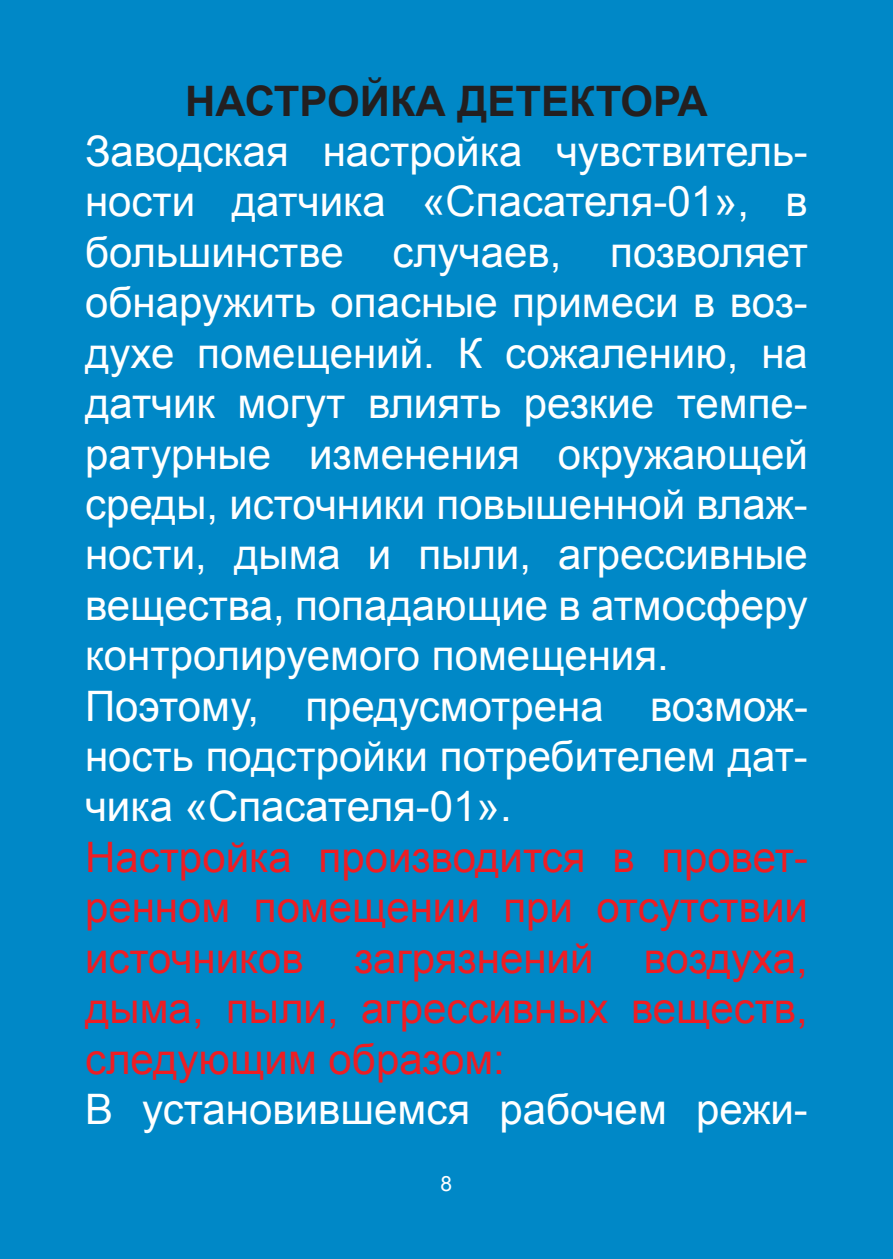
<style>
.page{position:relative;width:893px;height:1259px;background:#0088c7}
.page>*{position:absolute;margin:0;border:0;box-sizing:border-box;transform-origin:0 0}
.t1{font:42px/50.4px "Arial";color:#fff}
.t2{font:42px/50.4px "Arial";color:#ee1d23;text-align:justify}
.t3{font:700 42px "Arial";color:#231f20}
.t4{font:21px "Arial";color:#fff}
</style>
<div class="page">
<p class="t3" style="left:185px;top:73px;width:524px">НАСТРОЙКА ДЕТЕКТОРА</p>
<p class="t1" style="left:85px;top:127px;width:724px">Заводская настройка чувствитель&shy;ности датчика «Спасателя-01», в большинстве случаев, позволяет обнаружить опасные примеси в воз&shy;духе помещений. К сожалению, на датчик могут влиять резкие темпе&shy;ратурные изменения окружающей среды, источники повышенной влаж&shy;ности, дыма и пыли, агрессивные вещества, попадающие в атмосферу контролируемого помещения.<br>Поэтому, предусмотрена возмож&shy;ность подстройки потребителем дат&shy;чика «Спасателя-01».</p>
<p class="t2" style="left:85px;top:832px;width:724px">Настройка производится в провет&shy;ренном помещении при отсутствии источников загрязнений воздуха, дыма, пыли, агрессивных веществ, следующим образом:</p>
<p class="t1" style="left:85px;top:1084px;width:724px">В установившемся рабочем режи-</p>
<p class="t4" style="left:441px;top:1169px;width:13px">8</p>
</div>
